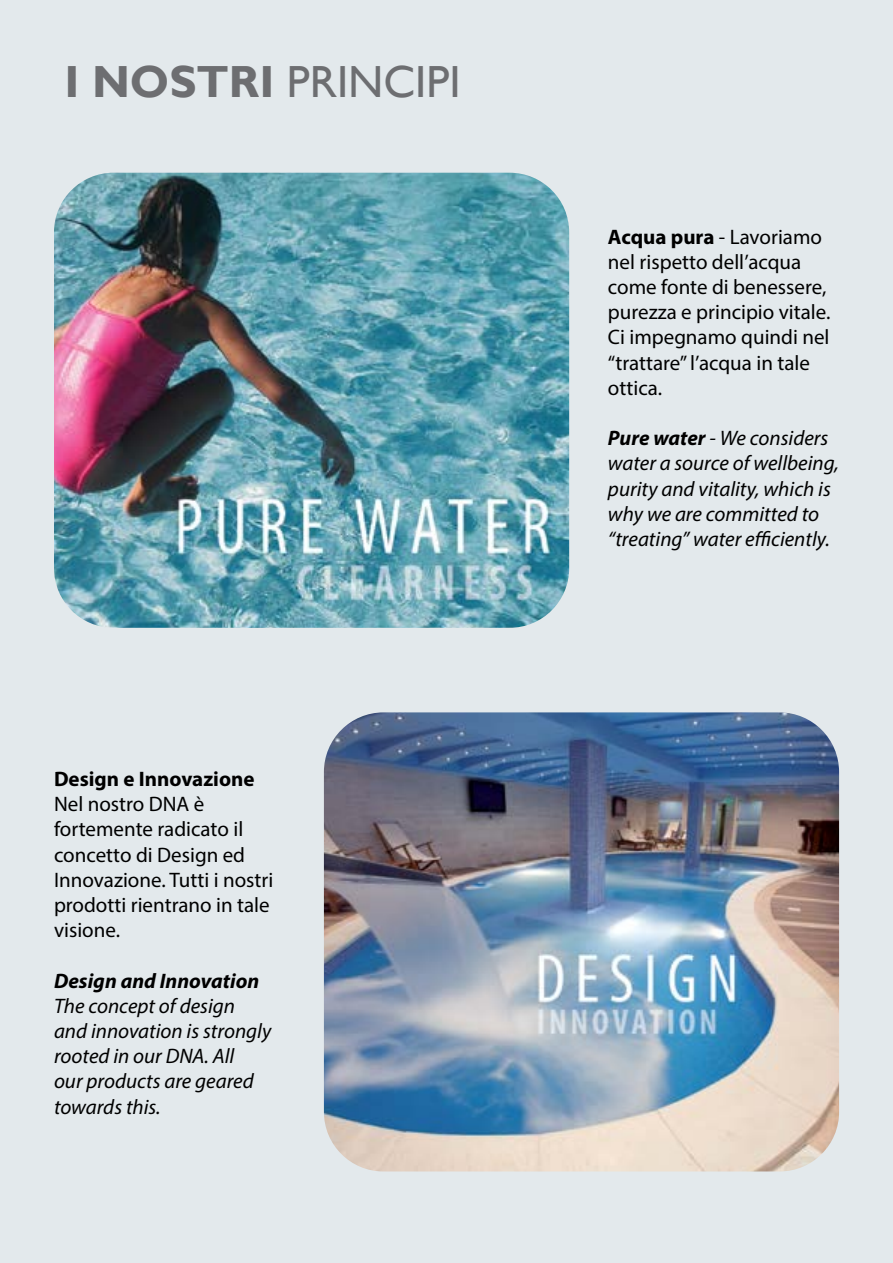
<style>
.page{position:relative;width:893px;height:1263px;background:#e3e9ec}
.page>*{position:absolute;margin:0;border:0;box-sizing:border-box;transform-origin:0 0}
.t1{font:45px "Gill Sans";color:#6d6e71}
.t2{font:21px/25.2px "Myriad Pro";color:#000}
.t3{font:italic 21px/25.2px "Myriad Pro";color:#000}
.t4{font:italic 700 21px "Myriad Pro";color:#000}
.t5{font:700 21px "Myriad Pro";color:#000}
.s1{font-weight:700}
</style>
<div class="page">
<img style="left:324px;top:712px;width:515px;height:459px">
<img style="left:54px;top:173px;width:515px;height:455px">
<h1 class="t1" style="left:64px;top:56px;width:398px"><span class="s1">I NOSTRI</span> PRINCIPI</h1>
<p class="t5" style="left:54px;top:765px;width:202px">Design e Innovazione</p>
<p class="t2" style="left:54px;top:791px;width:221px">Nel nostro DNA è fortemente radicato il concetto di Design ed<br>Innovazione. Tutti i nostri prodotti rientrano in tale visione.</p>
<p class="t4" style="left:54px;top:967px;width:207px">Design and Innovation</p>
<p class="t3" style="left:54px;top:993px;width:219px">The concept of design and innovation is strongly rooted in our DNA. All<br>our products are geared towards this.</p>
<p class="t2" style="left:608px;top:224px;width:224px"><span class="s1">Acqua pura</span> - Lavoriamo nel rispetto dell’acqua come fonte di benessere, purezza e principio vitale.<br>Ci impegnamo quindi nel “trattare” l’acqua in tale ottica.</p>
<p class="t3" style="left:608px;top:425px;width:232px"><span class="s1">Pure water</span> - We considers water a source of wellbeing, purity and vitality, which is why we are committed to “treating” water efficiently.</p>
</div>
